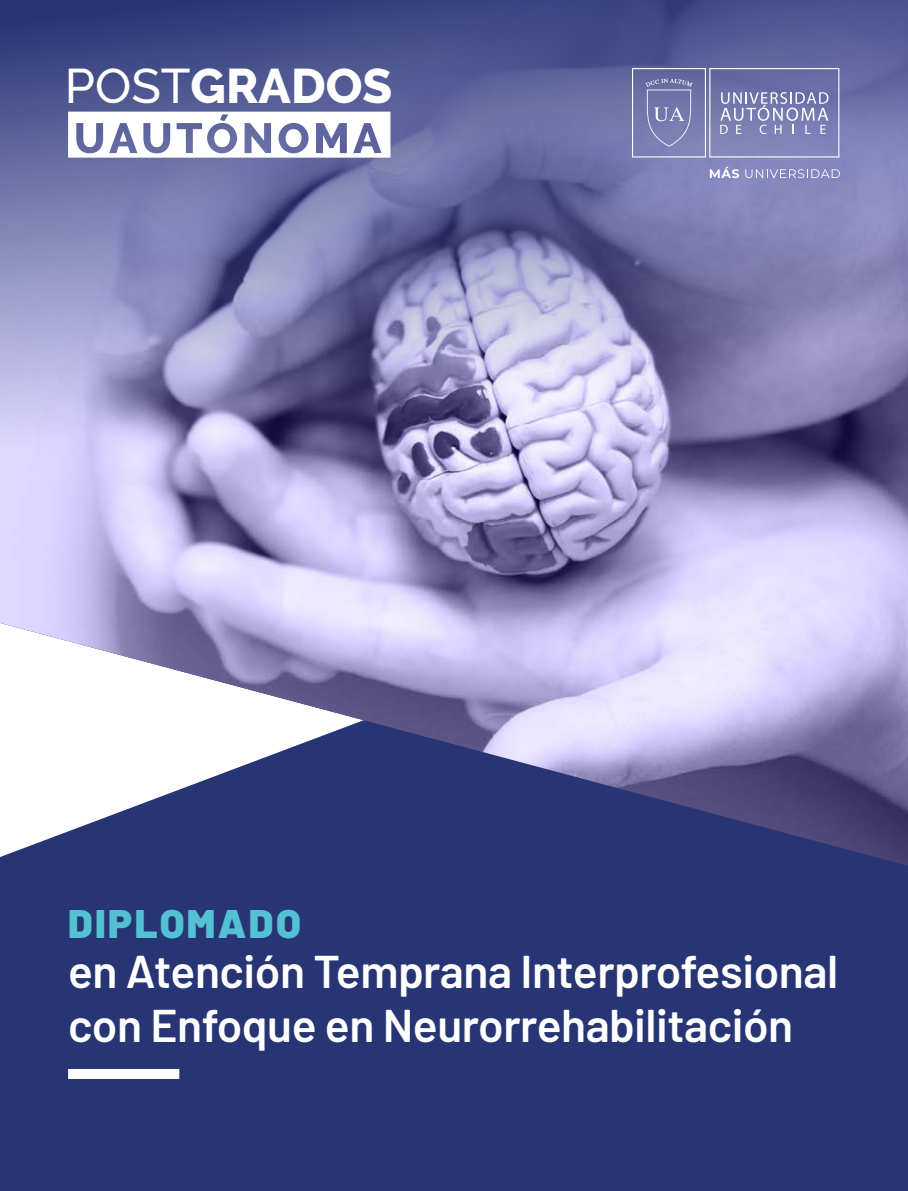
<style>
.page{position:relative;width:908px;height:1191px;background:#fff}
.page>*{position:absolute;margin:0;border:0;box-sizing:border-box;transform-origin:0 0}
.t1{font:800 48.4px "Raleway";color:#fff}
.t2{font:600 46px/54px "Barlow";letter-spacing:-.01em;color:#fff}
.t3{font:900 40px "Barlow";letter-spacing:.06em;color:#54c0d3}
.s1{font-weight:500}
</style>
<div class="page">
<div style="left:0;top:865px;width:907px;height:326px;background:#273574"></div>
<img style="left:0;top:459px;width:907px;height:406px">
<div style="left:68px;top:1069px;width:111px;height:10px;background:#fff"></div>
<svg style="left:0;top:0;width:907px;height:459px;background:#7677aa"></svg>
<svg style="left:709px;top:167px;width:29px;height:11px"></svg>
<svg style="left:745px;top:169px;width:94px;height:9px"></svg>
<svg style="left:631px;top:68px;width:208px;height:89px;background:#7f83b4"></svg>
<svg style="left:68px;top:112px;width:322px;height:46px"></svg>
<p class="t1" style="left:65px;top:58px;width:329px"><span class="s1">POST</span>GRADOS</p>
<p class="t3" style="left:68px;top:899px;width:234px">DIPLOMADO</p>
<p class="t2" style="left:68px;top:944px;width:771px">en Atención Temprana Interprofesional con Enfoque en Neurorrehabilitación</p>
</div>
